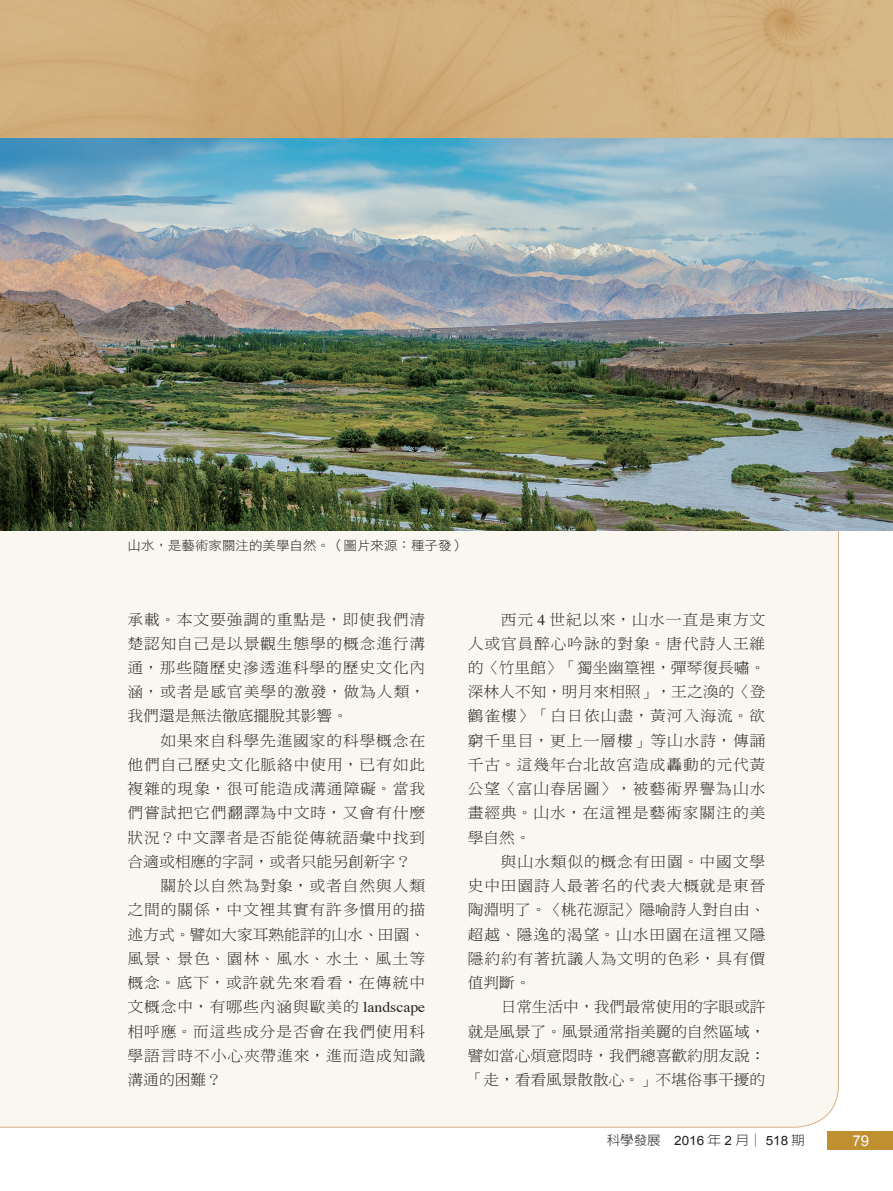
<style>
.page{position:relative;width:893px;height:1191px;background:#fff}
.page>*{position:absolute;margin:0;border:0;box-sizing:border-box;transform-origin:0 0}
.內文{font:15px/24.3px "DF Ming Std W3";letter-spacing:.055em;color:#231f20;text-align:justify;scale:1.05 1}
.右頁碼{font:15px "Arial";color:#fff}
.圖說{font:12.9px "DF Hei Std W3";color:#231f20;scale:1.05 1}
.左科學發展__2014年0月_000期{font:300 12.9px "AR New Hei B5";color:#231f20;scale:1.05 1}
.s1{font-family:"Times"}
.s2{font-family:"Arial";font-weight:400}
</style>
<div class="page">
<div style="left:0;top:530px;width:839px;height:598px;background:#f9f7f0"></div>
<img style="left:0;top:0;width:893px;height:530px">
<div style="left:828px;top:1131px;width:65px;height:18px;background:#bf8f30"></div>
<img style="left:0;top:138px;width:1px;height:278px">
<p class="圖說" style="left:128px;top:538px;width:323px">山水，是藝術家關注的美學自然。（圖片來源：種子發）</p>
<p class="內文" style="left:128px;top:606px;width:285px">承載。本文要強調的重點是，即使我們清楚認知自己是以景觀生態學的概念進行溝通，那些隨歷史滲透進科學的歷史文化內涵，或者是感官美學的激發，做為人類，我們還是無法徹底擺脫其影響。</p>
<p class="內文" style="left:128px;top:728px;width:285px;text-indent:33px">如果來自科學先進國家的科學概念在他們自己歷史文化脈絡中使用，已有如此複雜的現象，很可能造成溝通障礙。當我們嘗試把它們翻譯為中文時，又會有什麼狀況？中文譯者是否能從傳統語彙中找到合適或相應的字詞，或者只能另創新字？</p>
<p class="內文" style="left:128px;top:873px;width:285px;text-indent:33px">關於以自然為對象，或者自然與人類之間的關係，中文裡其實有許多慣用的描述方式。譬如大家耳熟能詳的山水、田園、風景、景色、園林、風水、水土、風土等概念。底下，或許就先來看看，在傳統中文概念中，有哪些內涵與歐美的 <span class="s1">landscape</span>相呼應。而這些成分是否會在我們使用科學語言時不小心夾帶進來，進而造成知識溝通的困難？</p>
<p class="內文" style="left:468px;top:606px;width:285px;text-indent:33px">西元 <span class="s1">4</span> 世紀以來，山水一直是東方文人或官員醉心吟詠的對象。唐代詩人王維的〈竹里館〉「獨坐幽篁裡，彈琴復長嘯。深林人不知，明月來相照」，王之渙的〈登鸛雀樓〉「白日依山盡，黃河入海流。欲窮千里目，更上一層樓」等山水詩，傳誦千古。這幾年台北故宮造成轟動的元代黃公望〈富山春居圖〉，被藝術界譽為山水畫經典。山水，在這裡是藝術家關注的美學自然。</p>
<p class="內文" style="left:468px;top:849px;width:285px;text-indent:33px">與山水類似的概念有田園。中國文學史中田園詩人最著名的代表大概就是東晉陶淵明了。〈桃花源記〉隱喻詩人對自由、超越、隱逸的渴望。山水田園在這裡又隱隱約約有著抗議人為文明的色彩，具有價值判斷。</p>
<p class="內文" style="left:468px;top:994px;width:285px;text-indent:33px">日常生活中，我們最常使用的字眼或許就是風景了。風景通常指美麗的自然區域，譬如當心煩意悶時，我們總喜歡約朋友說：「走，看看風景散散心。」不堪俗事干擾的</p>
<p class="左科學發展__2014年0月_000期" style="left:607px;top:1133px;width:190px">科學發展 <span class="s2">2016</span> 年 <span class="s2">2</span> 月│ <span class="s2">518</span> 期</p>
<p class="右頁碼" style="left:852px;top:1131px;width:18px">79</p>
</div>
